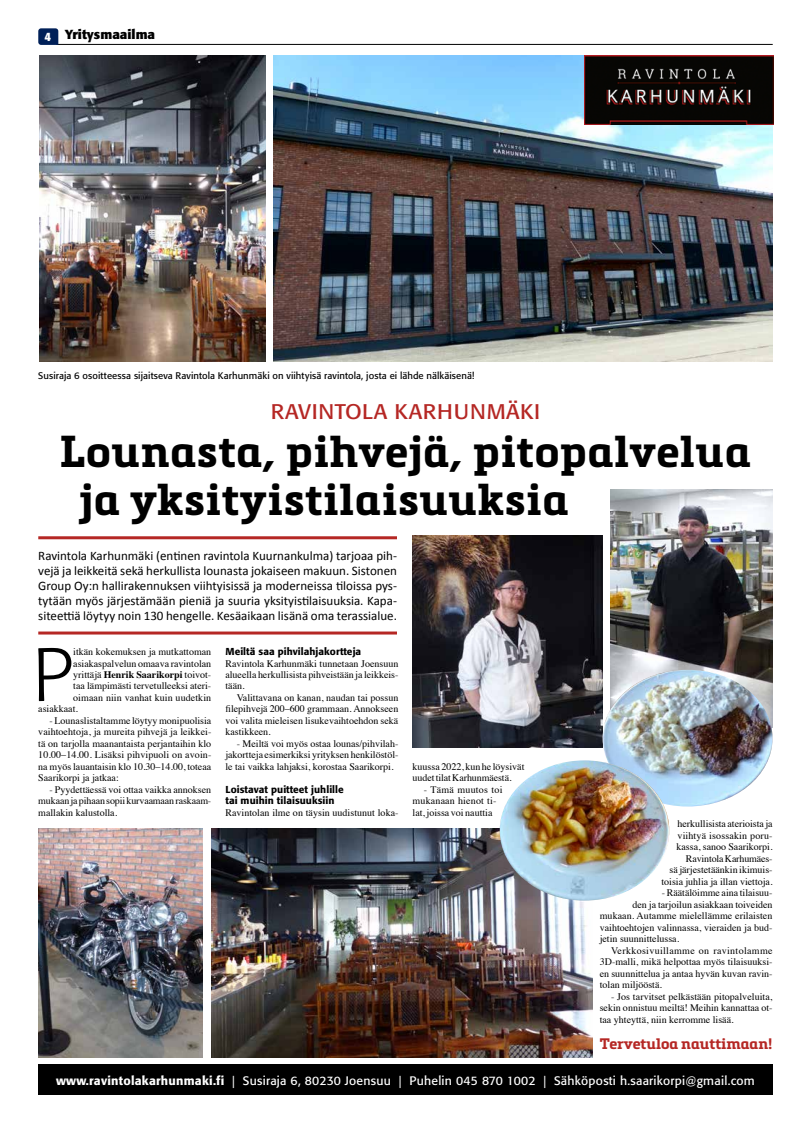
<style>
.page{position:relative;width:794px;height:1134px;background:#fff}
.page>*{position:absolute;margin:0;border:0;box-sizing:border-box;transform-origin:0 0}
.t1{font:300 74.8px "Formata";color:#000}
.t2{font:700 44px/48px "Metronic Slab Pro";letter-spacing:.02em;color:#000}
.t3{font:21px "Formata";letter-spacing:.02em;color:#b52724;scale:1.06 1}
.t4{font:700 15px "Metronic Slab Pro";color:#b52724}
.t5{font:13px/15px "Calibri";color:#000;text-align:justify}
.t6{font:700 13px "Formata";color:#000}
.t7{font:12.2px "Formata";letter-spacing:.02em;color:#fff}
.t8{font:10px/11.5px "Times";color:#000;text-align:justify}
.t9{font:500 10px/11.5px "Formata";letter-spacing:.005em;color:#000}
.t10{font:700 10px "Times";color:#000}
.t11{font:10px "Times";letter-spacing:.035em;color:#000}
.t12{font:9.5px "Formata";letter-spacing:.01em;color:#000}
.s1{font-weight:400}
.s2{font-weight:500}
</style>
<div class="page">
<hr style="left:56px;top:44px;width:716px;height:1px;background:#000">
<svg style="left:38px;top:28px;width:20px;height:17px"></svg>
<img style="left:273px;top:56px;width:499px;height:305px">
<img style="left:211px;top:829px;width:381px;height:228px">
<img style="left:610px;top:489px;width:162px;height:181px">
<img style="left:412px;top:536px;width:190px;height:211px">
<img style="left:39px;top:56px;width:227px;height:305px">
<img style="left:584px;top:56px;width:189px;height:69px">
<div style="left:38px;top:1064px;width:734px;height:31px;background:#000"></div>
<hr style="left:38px;top:536px;width:359px;height:3px;background:#b52724">
<hr style="left:38px;top:631px;width:359px;height:3px;background:#b52724">
<img style="left:38px;top:829px;width:164px;height:228px">
<img style="left:602px;top:670px;width:170px;height:136px">
<img style="left:500px;top:760px;width:169px;height:141px">
<h3 class="t6" style="left:45px;top:27px;width:112px"><sub>4</sub> Yritysmaailma</h3>
<p class="t12" style="left:38px;top:370px;width:438px">Susiraja 6 osoitteessa sijaitseva Ravintola Karhunmäki on viihtyisä ravintola, josta ei lähde nälkäisenä!</p>
<h3 class="t3" style="left:271px;top:399px;width:255px">RAVINTOLA KARHUNMÄKI</h3>
<h2 class="t2" style="left:80px;top:427px;width:672px;text-indent:-20px">Lounasta, pihvejä, pitopalvelua ja yksityistilaisuuksia</h2>
<p class="t5" style="left:38px;top:548px;width:360px">Ravintola Karhunmäki (entinen ravintola Kuurnankulma) tarjoaa pih&shy;vejä ja leikkeitä sekä herkullista lounasta jokaiseen makuun. Sistonen Group Oy:n hallirakennuksen viihtyisissä ja moderneissa tiloissa pys&shy;tytään myös järjestämään pieniä ja suuria yksityistilaisuuksia. Kapa&shy;siteettiä löytyy noin 130 hengelle. Kesäaikaan lisänä oma terassialue.</p>
<h1 class="t1" style="left:33px;top:631px;width:42px">P</h1>
<p class="t8" style="left:73px;top:645px;width:139px">itkän kokemuksen ja mutkattoman</p>
<p class="t8" style="left:73px;top:656px;width:139px">asiakaspalvelun omaava ravintolan</p>
<p class="t10" style="left:73px;top:665px;width:139px"><span class="s1">yrittäjä</span> Henrik Saarikorpi <span class="s1">toivot-</span></p>
<p class="t8" style="left:73px;top:679px;width:139px">taa lämpimästi tervetulleeksi ateri-</p>
<p class="t8" style="left:73px;top:691px;width:139px">oimaan niin vanhat kuin uudetkin</p>
<p class="t8" style="left:38px;top:702px;width:41px">asiakkaat.</p>
<p class="t8" style="left:38px;top:714px;width:175px;text-indent:11px">- Lounaslistaltamme löytyy monipuolisia vaihtoehtoja, ja mureita pihvejä ja leikkei&shy;tä on tarjolla maanantaista perjantaihin klo 10.00–14.00. Lisäksi pihvipuoli on avoin&shy;na myös lauantaisin klo 10.30–14.00, toteaa Saarikorpi ja jatkaa:</p>
<p class="t8" style="left:38px;top:783px;width:174px;text-indent:11px">- Pyydettäessä voi ottaa vaikka annoksen mukaan ja pihaan sopii kurvaamaan raskaam&shy;mallakin kalustolla.</p>
<p class="t9" style="left:225px;top:646px;width:137px">Meiltä saa pihvilahjakortteja</p>
<p class="t8" style="left:225px;top:656px;width:174px">Ravintola Karhunmäki tunnetaan Joensuun alueella herkullisista pihveistään ja leikkeis&shy;tään.</p>
<p class="t8" style="left:225px;top:691px;width:174px;text-indent:11px">Valittavana on kanan, naudan tai possun filepihvejä 200–600 grammaan. Annokseen voi valita mieleisen lisukevaihtoehdon sekä kastikkeen.</p>
<p class="t8" style="left:225px;top:737px;width:174px;text-indent:11px">- Meiltä voi myös ostaa lounas/pihvilah&shy;jakortteja esimerkiksi yrityksen henkilöstöl&shy;le tai vaikka lahjaksi, korostaa Saarikorpi.</p>
<p class="t9" style="left:225px;top:783px;width:120px">Loistavat puitteet juhlille tai muihin tilaisuuksiin</p>
<p class="t8" style="left:225px;top:806px;width:174px">Ravintolan ilme on täysin uudistunut loka-</p>
<p class="t8" style="left:412px;top:760px;width:113px">kuussa 2022, kun he löysivät uudet tilat Karhunmäestä.</p>
<p class="t8" style="left:412px;top:783px;width:91px;text-align:left;text-indent:11px">- Tämä muutos toi mukanaan hienot ti&shy;lat, joissa voi nauttia</p>
<p class="t8" style="left:661px;top:817px;width:113px;text-align:right">herkullisista aterioista ja viihtyä isossakin poru&shy;kassa, sanoo Saarikorpi.<br>Ravintola Karhumäes-<br>sä järjestetäänkin ikimuis&shy;toisia juhlia ja illan viettoja.</p>
<p class="t8" style="left:662px;top:886px;width:112px">- Räätälöimme aina tilaisuu-</p>
<p class="t8" style="left:632px;top:898px;width:142px">den ja tarjoilun asiakkaan toiveiden</p>
<p class="t8" style="left:600px;top:909px;width:174px">mukaan. Autamme mielellämme erilaisten</p>
<p class="t8" style="left:600px;top:921px;width:174px">vaihtoehtojen valinnassa, vieraiden ja bud-</p>
<p class="t8" style="left:600px;top:932px;width:81px">jetin suunnittelussa.</p>
<p class="t11" style="left:611px;top:941px;width:163px">Verkkosivuillamme on ravintolamme</p>
<p class="t8" style="left:600px;top:955px;width:174px">3D-malli, mikä helpottaa myös tilaisuuksi-</p>
<p class="t8" style="left:600px;top:967px;width:174px">en suunnittelua ja antaa hyvän kuvan ravin-</p>
<p class="t8" style="left:600px;top:978px;width:64px">tolan miljööstä.</p>
<p class="t8" style="left:600px;top:990px;width:174px;text-indent:11px">- Jos tarvitset pelkästään pitopalveluita, sekin onnistuu meiltä! Meihin kannattaa ot&shy;taa yhteyttä, niin kerromme lisää.</p>
<h3 class="t4" style="left:600px;top:1034px;width:174px">Tervetuloa nauttimaan!</h3>
<p class="t7" style="left:56px;top:1073px;width:700px"><span class="s2">www.ravintolakarhunmaki.fi</span> | Susiraja 6, 80230 Joensuu | Puhelin 045 870 1002 | Sähköposti h.saarikorpi@gmail.com</p>
</div>
